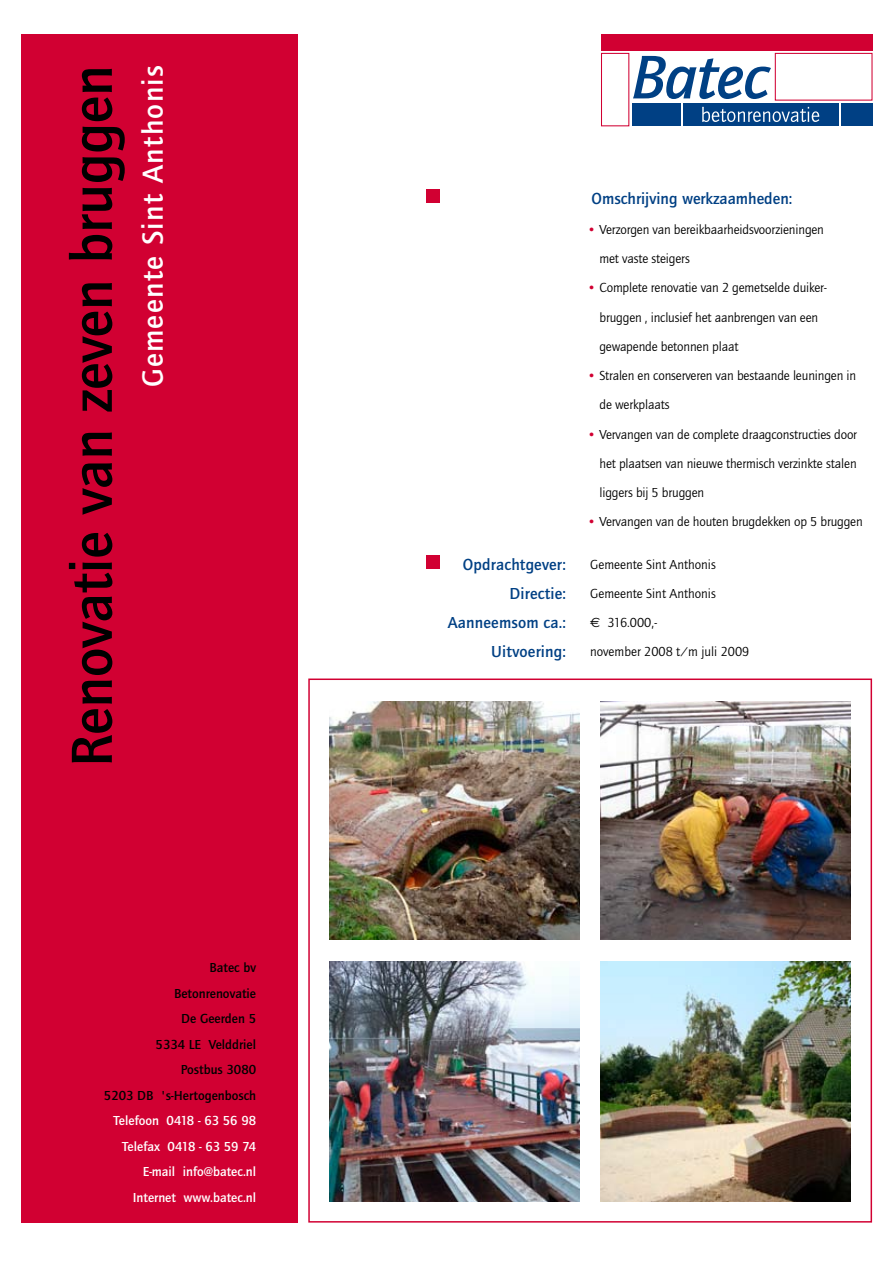
<style>
.page{position:relative;width:893px;height:1263px;background:#fff}
.page>*{position:absolute;margin:0;border:0;box-sizing:border-box;transform-origin:0 0}
.t1{font:700 60px "Quay Itc T";letter-spacing:-.005em;color:#000}
.t2{font:700 30px "Quay Itc T";letter-spacing:.045em;color:#fff}
.t3{font:700 16.5px/29.2px "Quay Itc T";letter-spacing:.01em;color:#004084;text-align:right}
.t4{font:13.5px/29.2px "Quay Sans";letter-spacing:-.01em;color:#000}
.t5{font:700 13.5px/25.5px "Quay Itc T";color:#000;text-align:right}
.t6{font:700 13.5px/25.5px "Quay Itc T";color:#fff;text-align:right}
.s1{font-family:"Quay Itc T";font-weight:700;color:#d10032}
.s2{font-family:"Euro Sans"}
</style>
<div class="page">
<div style="left:308px;top:678px;width:564px;height:544px;border:2px solid #d10032"></div>
<div style="left:21px;top:34px;width:277px;height:1189px;background:#d10032"></div>
<img style="left:330px;top:961px;width:249px;height:240px">
<img style="left:601px;top:702px;width:249px;height:238px">
<img style="left:601px;top:961px;width:249px;height:240px">
<div style="left:426px;top:556px;width:13px;height:13px;background:#d10032"></div>
<div style="left:426px;top:190px;width:13px;height:13px;background:#d10032"></div>
<div style="left:632px;top:103px;width:48px;height:23px;background:#004084"></div>
<div style="left:841px;top:103px;width:31px;height:23px;background:#004084"></div>
<div style="left:683px;top:103px;width:155px;height:23px;background:#004084"></div>
<div style="left:601px;top:34px;width:271px;height:16px;background:#d10032"></div>
<svg style="left:702px;top:107px;width:117px;height:15px"></svg>
<svg style="left:633px;top:56px;width:138px;height:43px"></svg>
<div style="left:775px;top:53px;width:97px;height:48px;border:1px solid #d10032"></div>
<div style="left:601px;top:53px;width:28px;height:73px;border:1px solid #d10032"></div>
<img style="left:330px;top:702px;width:249px;height:238px">
<h1 class="t1" style="left:57px;top:767px;width:703px;rotate:-90deg">Renovatie van zeven bruggen</h1>
<h2 class="t2" style="left:135px;top:387px;width:323px;rotate:-90deg">Gemeente Sint Anthonis</h2>
<p class="t5" style="left:104px;top:955px;width:154px">Batec bv<br>Betonrenovatie<br>De Geerden 5<br>5334 LE Velddriel<br>Postbus 3080<br>5203 DB 's-Hertogenbosch</p>
<p class="t6" style="left:113px;top:1108px;width:144px">Telefoon 0418 - 63 56 98<br>Telefax 0418 - 63 59 74<br>E-mail info@batec.nl<br>Internet www.batec.nl</p>
<p class="t3" style="left:448px;top:549px;width:120px">Opdrachtgever:<br>Directie:<br>Aanneemsom ca.:<br>Uitvoering:</p>
<p class="t3" style="left:592px;top:184px;width:202px">Omschrijving werkzaamheden:</p>
<p class="t4" style="left:599px;top:215px;width:226px;text-indent:-12px"><span class="s1">•</span> Verzorgen van bereikbaarheidsvoorzieningen met vaste steigers</p>
<p class="t4" style="left:599px;top:273px;width:229px;text-indent:-12px"><span class="s1">•</span> Complete renovatie van 2 gemetselde duiker&shy;bruggen , inclusief het aanbrengen van een gewapende betonnen plaat</p>
<p class="t4" style="left:599px;top:361px;width:258px;text-indent:-12px"><span class="s1">•</span> Stralen en conserveren van bestaande leuningen in de werkplaats</p>
<p class="t4" style="left:599px;top:420px;width:259px;text-align:justify;text-indent:-12px"><span class="s1">•</span> Vervangen van de complete draagconstructies door het plaatsen van nieuwe thermisch verzinkte stalen liggers bij 5 bruggen</p>
<p class="t4" style="left:587px;top:507px;width:277px"><span class="s1">•</span> Vervangen van de houten brugdekken op 5 bruggen</p>
<p class="t4" style="left:590px;top:550px;width:161px">Gemeente Sint Anthonis<br>Gemeente Sint Anthonis<br><span class="s2">€</span> 316.000,-<br>november 2008 t/m juli 2009</p>
</div>
